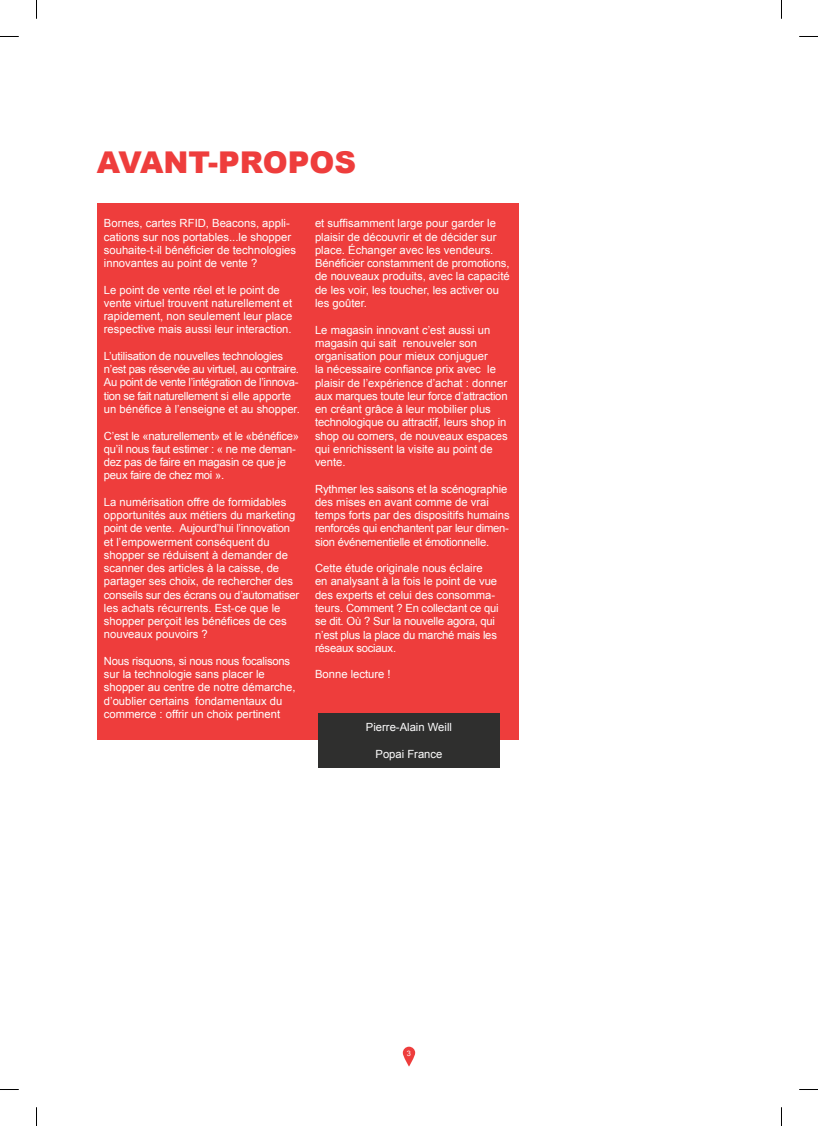
<style>
.page{position:relative;width:818px;height:1126px;background:#fff}
.page>*{position:absolute;margin:0;border:0;box-sizing:border-box;transform-origin:0 0}
.t1{font:900 30px "Arial";color:#ee3d3c}
.t2{font:11.25px/13.2px "Arial";color:#fff}
.t3{font:11.25px/13.2px "Arial";letter-spacing:-.03em;color:#fff}
.t4{font:11.25px/13.2px "Arial";letter-spacing:-.02em;color:#fff}
.t5{font:7.5px "Arial";color:#fff}
</style>
<div class="page">
<svg style="left:402px;top:1046px;width:13px;height:20px"></svg>
<div style="left:97px;top:203px;width:421px;height:537px;background:#ee3d3c"></div>
<div style="left:318px;top:713px;width:181px;height:55px;background:#2f2f2e"></div>
<svg style="left:0;top:36px;width:19px;height:1px"></svg>
<svg style="left:799px;top:36px;width:18px;height:1px"></svg>
<svg style="left:0;top:1089px;width:19px;height:1px"></svg>
<svg style="left:799px;top:1089px;width:18px;height:1px"></svg>
<svg style="left:36px;top:0;width:1px;height:19px"></svg>
<svg style="left:36px;top:1107px;width:1px;height:18px"></svg>
<h1 class="t1" style="left:97px;top:141px;width:261px">AVANT-PROPOS</h1>
<p class="t2" style="left:104px;top:217px;width:193px">Bornes, cartes RFID, Beacons, appli&shy;cations sur nos portables...le shopper souhaite-t-il bénéficier de technologies innovantes au point de vente ?</p>
<p class="t2" style="left:104px;top:283px;width:190px">Le point de vente réel et le point de vente virtuel trouvent naturellement et rapidement, non seulement leur place respective mais aussi leur interaction.</p>
<p class="t3" style="left:104px;top:349px;width:197px">L’utilisation de nouvelles technologies n’est pas réservée au virtuel, au contraire.<br>Au point de vente l’intégration de l’innova&shy;tion se fait naturellement si elle apporte un bénéfice à l’enseigne et au shopper.</p>
<p class="t4" style="left:104px;top:429px;width:197px">C’est le «naturellement» et le «bénéfice» qu’il nous faut estimer : « ne me deman&shy;dez pas de faire en magasin ce que je peux faire de chez moi ».</p>
<p class="t2" style="left:104px;top:495px;width:197px">La numérisation offre de formidables opportunités aux métiers du marketing point de vente. Aujourd’hui l’innovation et l’empowerment conséquent du shopper se réduisent à demander de scanner des articles à la caisse, de partager ses choix, de rechercher des conseils sur des écrans ou d’automatiser les achats récurrents. Est-ce que le shopper perçoit les bénéfices de ces nouveaux pouvoirs ?</p>
<p class="t2" style="left:104px;top:654px;width:193px">Nous risquons, si nous nous focalisons sur la technologie sans placer le shopper au centre de notre démarche, d’oublier certains fondamentaux du commerce : offrir un choix pertinent</p>
<p class="t2" style="left:315px;top:217px;width:196px">et suffisamment large pour garder le plaisir de découvrir et de décider sur place. Échanger avec les vendeurs.<br>Bénéficier constamment de promotions, de nouveaux produits, avec la capacité de les voir, les toucher, les activer ou les goûter.</p>
<p class="t2" style="left:315px;top:323px;width:194px">Le magasin innovant c’est aussi un magasin qui sait renouveler son organisation pour mieux conjuguer<br>la nécessaire confiance prix avec le plaisir de l’expérience d’achat : donner aux marques toute leur force d’attraction en créant grâce à leur mobilier plus technologique ou attractif, leurs shop in shop ou corners, de nouveaux espaces qui enrichissent la visite au point de vente.</p>
<p class="t2" style="left:315px;top:482px;width:196px">Rythmer les saisons et la scénographie des mises en avant comme de vrai temps forts par des dispositifs humains renforcés qui enchantent par leur dimen&shy;sion événementielle et émotionnelle.</p>
<p class="t2" style="left:315px;top:561px;width:185px">Cette étude originale nous éclaire<br>en analysant à la fois le point de vue des experts et celui des consomma&shy;teurs. Comment ? En collectant ce qui se dit. Où ? Sur la nouvelle agora, qui n’est plus la place du marché mais les réseaux sociaux.</p>
<p class="t2" style="left:315px;top:667px;width:77px">Bonne lecture !</p>
<p class="t2" style="left:365px;top:720px;width:88px">Pierre-Alain Weill</p>
<p class="t2" style="left:375px;top:747px;width:68px">Popai France</p>
<p class="t5" style="left:406px;top:1048px;width:6px">3</p>
</div>
